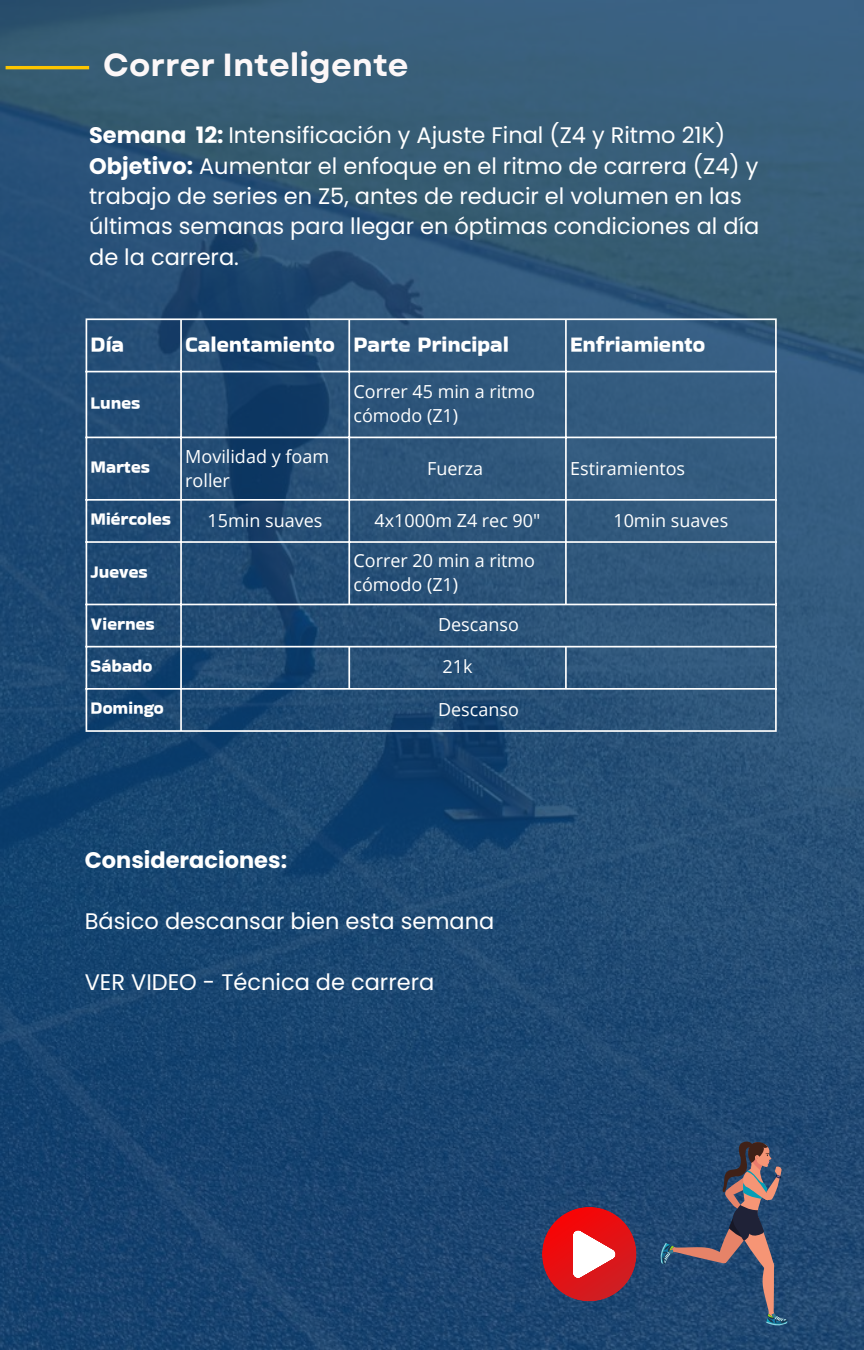
<style>
.page{position:relative;width:864px;height:1350px;background:#fff}
.page>*{position:absolute;margin:0;border:0;box-sizing:border-box;transform-origin:0 0}
.t1{font:700 31.95px "Garet";color:#fcf7f8}
.t2{font:22.5px/30.4px "Poppins";color:#fff}
.t3{font:22.5px "Bakbak One";color:#fff}
.t4{font:700 22.5px "Poppins";color:#fff}
.t5{font:18px/24.1px "Open Sans";color:#fff}
.t6{font:18px "Bakbak One";color:#fff}
.s1{font-weight:700}
</style>
<div class="page">
<img style="left:0;top:0;width:864px;height:1350px">
<hr style="left:6px;top:66px;width:83px;height:3px;background:#fcc500">
<hr style="left:86px;top:320px;width:1px;height:410px;background:#fff">
<hr style="left:180px;top:320px;width:2px;height:410px;background:#fff">
<hr style="left:348px;top:320px;width:2px;height:284px;background:#fff">
<hr style="left:348px;top:648px;width:2px;height:40px;background:#fff">
<hr style="left:565px;top:320px;width:2px;height:284px;background:#fff">
<hr style="left:565px;top:648px;width:2px;height:40px;background:#fff">
<hr style="left:775px;top:320px;width:2px;height:410px;background:#fff">
<hr style="left:86px;top:318px;width:691px;height:2px;background:#fff">
<hr style="left:86px;top:371px;width:691px;height:1px;background:#fff">
<hr style="left:86px;top:437px;width:691px;height:1px;background:#fff">
<hr style="left:86px;top:499px;width:691px;height:2px;background:#fff">
<hr style="left:86px;top:541px;width:691px;height:2px;background:#fff">
<hr style="left:86px;top:604px;width:691px;height:1px;background:#fff">
<hr style="left:86px;top:646px;width:691px;height:2px;background:#fff">
<hr style="left:86px;top:688px;width:691px;height:2px;background:#fff">
<hr style="left:86px;top:730px;width:691px;height:2px;background:#fff">
<svg style="left:542px;top:1207px;width:95px;height:94px;background:#bb3e49"></svg>
<svg style="left:659px;top:1140px;width:129px;height:187px;background:#3c506e"></svg>
<h1 class="t1" style="left:103px;top:42px;width:307px">Correr Inteligente</h1>
<p class="t2" style="left:89px;top:120px;width:672px"><span class="s1">Semana 12:</span> Intensificación y Ajuste Final (Z4 y Ritmo 21K)<br><span class="s1">Objetivo:</span> Aumentar el enfoque en el ritmo de carrera (Z4) y trabajo de series en Z5, antes de reducir el volumen en las últimas semanas para llegar en óptimas condiciones al día de la carrera.</p>
<p class="t3" style="left:91px;top:328px;width:35px">Día</p>
<p class="t3" style="left:185px;top:328px;width:325px">Calentamiento Parte Principal</p>
<p class="t3" style="left:570px;top:328px;width:137px">Enfriamiento</p>
<p class="t6" style="left:91px;top:390px;width:51px">Lunes</p>
<p class="t6" style="left:91px;top:454px;width:61px">Martes</p>
<p class="t5" style="left:185px;top:444px;width:145px">Movilidad y foam roller</p>
<p class="t5" style="left:353px;top:379px;width:183px">Correr 45 min a ritmo cómodo (Z1)</p>
<p class="t5" style="left:427px;top:456px;width:58px">Fuerza</p>
<p class="t5" style="left:570px;top:456px;width:117px">Estiramientos</p>
<p class="t6" style="left:91px;top:506px;width:82px">Miércoles</p>
<p class="t5" style="left:208px;top:508px;width:116px">15min suaves</p>
<p class="t5" style="left:375px;top:508px;width:167px">4x1000m Z4 rec 90"</p>
<p class="t5" style="left:613px;top:508px;width:116px">10min suaves</p>
<p class="t6" style="left:91px;top:559px;width:59px">Jueves</p>
<p class="t5" style="left:353px;top:548px;width:183px">Correr 20 min a ritmo cómodo (Z1)</p>
<p class="t6" style="left:91px;top:611px;width:66px">Viernes</p>
<p class="t5" style="left:438px;top:612px;width:82px">Descanso</p>
<p class="t6" style="left:91px;top:653px;width:63px">Sábado</p>
<p class="t5" style="left:443px;top:654px;width:31px">21k</p>
<p class="t6" style="left:91px;top:695px;width:75px">Domingo</p>
<p class="t5" style="left:438px;top:697px;width:82px">Descanso</p>
<p class="t4" style="left:85px;top:844px;width:204px">Consideraciones:</p>
<p class="t2" style="left:85px;top:906px;width:411px">Básico descansar bien esta semana</p>
<p class="t2" style="left:85px;top:966px;width:351px">VER VIDEO - Técnica de carrera</p>
</div>
